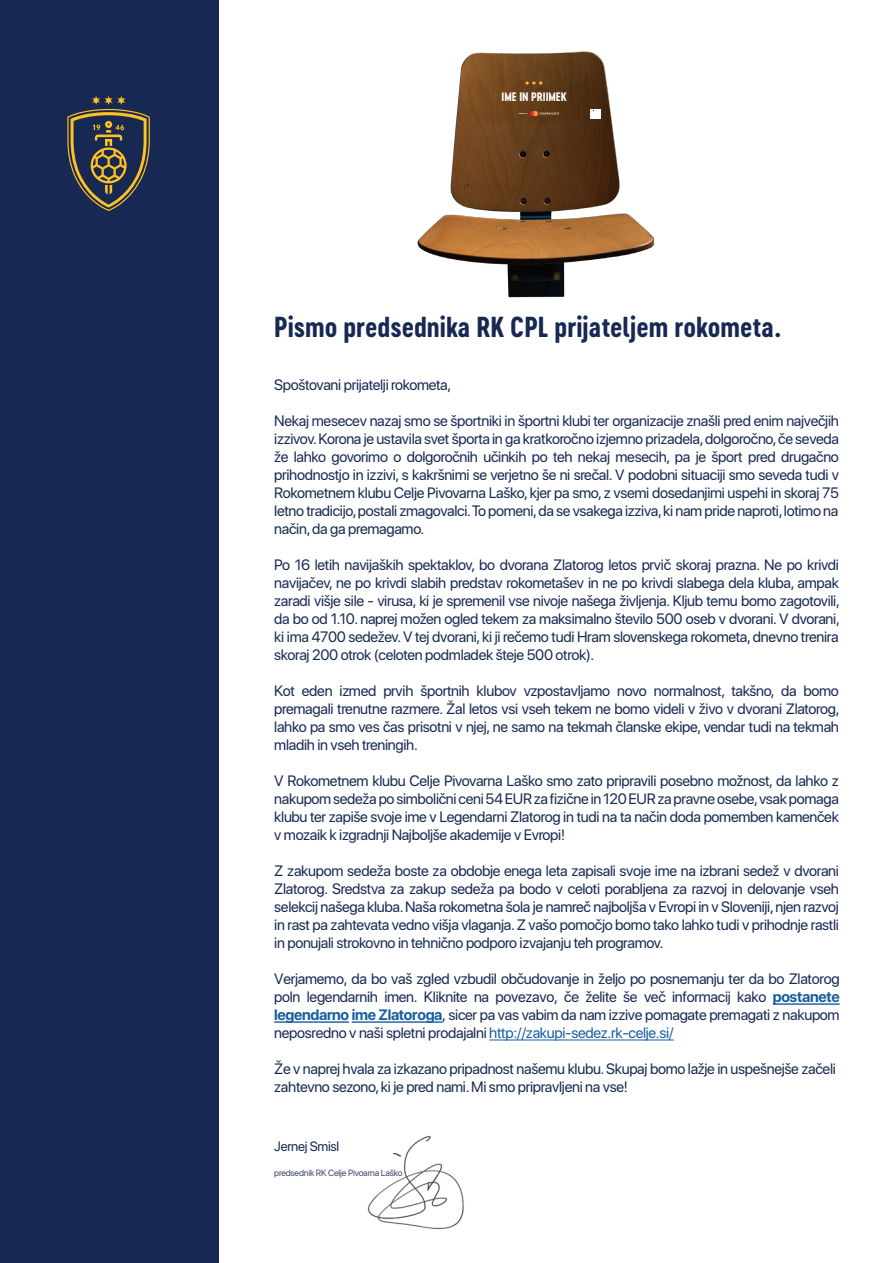
<style>
.page{position:relative;width:893px;height:1263px;background:#fff}
.page>*{position:absolute;margin:0;border:0;box-sizing:border-box;transform-origin:0 0}
.t1{font:27px "Cervo Neue Bold Neue";color:#172953}
.t2{font:15px/18px "SF Pro Display";letter-spacing:-.02em;color:#172953;text-align:justify}
.t3{font:13.5px "SF Pro Display";letter-spacing:-.02em;color:#172953}
.t4{font:11.55px "Cervo Neue Bold Neue";color:#fff}
.t5{font:9px "SF Pro Display";letter-spacing:-.02em;color:#3c456a}
.s1{font-weight:700;color:#175d9e}
.s2{color:#175d9e}
</style>
<div class="page">
<img style="left:367px;top:1135px;width:97px;height:95px">
<div style="left:0;top:0;width:219px;height:1263px;background:#172953"></div>
<img style="left:417px;top:51px;width:238px;height:247px">
<svg style="left:525px;top:81px;width:18px;height:4px"></svg>
<svg style="left:529px;top:111px;width:30px;height:5px"></svg>
<svg style="left:590px;top:109px;width:11px;height:11px"></svg>
<svg style="left:67px;top:96px;width:83px;height:115px"></svg>
<hr style="left:773px;top:1003px;width:67px;height:1px;background:#175d9e">
<hr style="left:274px;top:1021px;width:75px;height:1px;background:#175d9e">
<hr style="left:352px;top:1021px;width:90px;height:2px;background:#175d9e">
<hr style="left:489px;top:1039px;width:185px;height:1px;background:#175d9e">
<p class="t4" style="left:502px;top:89px;width:67px">IME IN PRIIMEK</p>
<p class="t1" style="left:274px;top:308px;width:508px">Pismo predsednika RK CPL prijateljem rokometa.</p>
<p class="t2" style="left:274px;top:375px;width:179px">Spoštovani prijatelji rokometa,</p>
<p class="t2" style="left:274px;top:411px;width:566px">Nekaj mesecev nazaj smo se športniki in športni klubi ter organizacije znašli pred enim največjih izzivov. Korona je ustavila svet športa in ga kratkoročno izjemno prizadela, dolgoročno, če seveda že lahko govorimo o dolgoročnih učinkih po teh nekaj mesecih, pa je šport pred drugačno prihodnostjo in izzivi, s kakršnimi se verjetno še ni srečal. V podobni situaciji smo seveda tudi v Rokometnem klubu Celje Pivovarna Laško, kjer pa smo, z vsemi dosedanjimi uspehi in skoraj 75 letno tradicijo, postali zmagovalci. To pomeni, da se vsakega izziva, ki nam pride naproti, lotimo na način, da ga premagamo.</p>
<p class="t2" style="left:274px;top:555px;width:567px">Po 16 letih navijaških spektaklov, bo dvorana Zlatorog letos prvič skoraj prazna. Ne po krivdi navijačev, ne po krivdi slabih predstav rokometašev in ne po krivdi slabega dela kluba, ampak zaradi višje sile - virusa, ki je spremenil vse nivoje našega življenja. Kljub temu bomo zagotovili, da bo od 1.10. naprej možen ogled tekem za maksimalno število 500 oseb v dvorani. V dvorani, ki ima 4700 sedežev. V tej dvorani, ki ji rečemo tudi Hram slovenskega rokometa, dnevno trenira skoraj 200 otrok (celoten podmladek šteje 500 otrok).</p>
<p class="t2" style="left:274px;top:681px;width:567px">Kot eden izmed prvih športnih klubov vzpostavljamo novo normalnost, takšno, da bomo premagali trenutne razmere. Žal letos vsi vseh tekem ne bomo videli v živo v dvorani Zlatorog, lahko pa smo ves čas prisotni v njej, ne samo na tekmah članske ekipe, vendar tudi na tekmah mladih in vseh treningih.</p>
<p class="t2" style="left:274px;top:771px;width:566px">V Rokometnem klubu Celje Pivovarna Laško smo zato pripravili posebno možnost, da lahko z nakupom sedeža po simbolični ceni 54 EUR za fizične in 120 EUR za pravne osebe, vsak pomaga klubu ter zapiše svoje ime v Legendarni Zlatorog in tudi na ta način doda pomemben kamenček v mozaik k izgradnji Najboljše akademije v Evropi!</p>
<p class="t2" style="left:274px;top:861px;width:566px">Z zakupom sedeža boste za obdobje enega leta zapisali svoje ime na izbrani sedež v dvorani Zlatorog. Sredstva za zakup sedeža pa bodo v celoti porabljena za razvoj in delovanje vseh selekcij našega kluba. Naša rokometna šola je namreč najboljša v Evropi in v Sloveniji, njen razvoj in rast pa zahtevata vedno višja vlaganja. Z vašo pomočjo bomo tako lahko tudi v prihodnje rastli in ponujali strokovno in tehnično podporo izvajanju teh programov.</p>
<p class="t2" style="left:274px;top:969px;width:567px">Verjamemo, da bo vaš zgled vzbudil občudovanje in željo po posnemanju ter da bo Zlatorog poln legendarnih imen. Kliknite na povezavo, če želite še več informacij kako <span class="s1">postanete legendarno ime Zlatoroga</span>, sicer pa vas vabim da nam izzive pomagate premagati z nakupom neposredno v naši spletni prodajalni <span class="s2">http://zakupi-sedez.rk-celje.si/</span></p>
<p class="t2" style="left:274px;top:1059px;width:563px">Že v naprej hvala za izkazano pripadnost našemu klubu.Skupaj bomo lažje in uspešnejše začeli zahtevno sezono,ki je pred nami.Mi smo pripravljeni na vse!</p>
<p class="t3" style="left:274px;top:1136px;width:66px">Jernej Smisl</p>
<p class="t5" style="left:274px;top:1166px;width:130px">predsednik RK Celje Pivoarna Laško</p>
</div>
